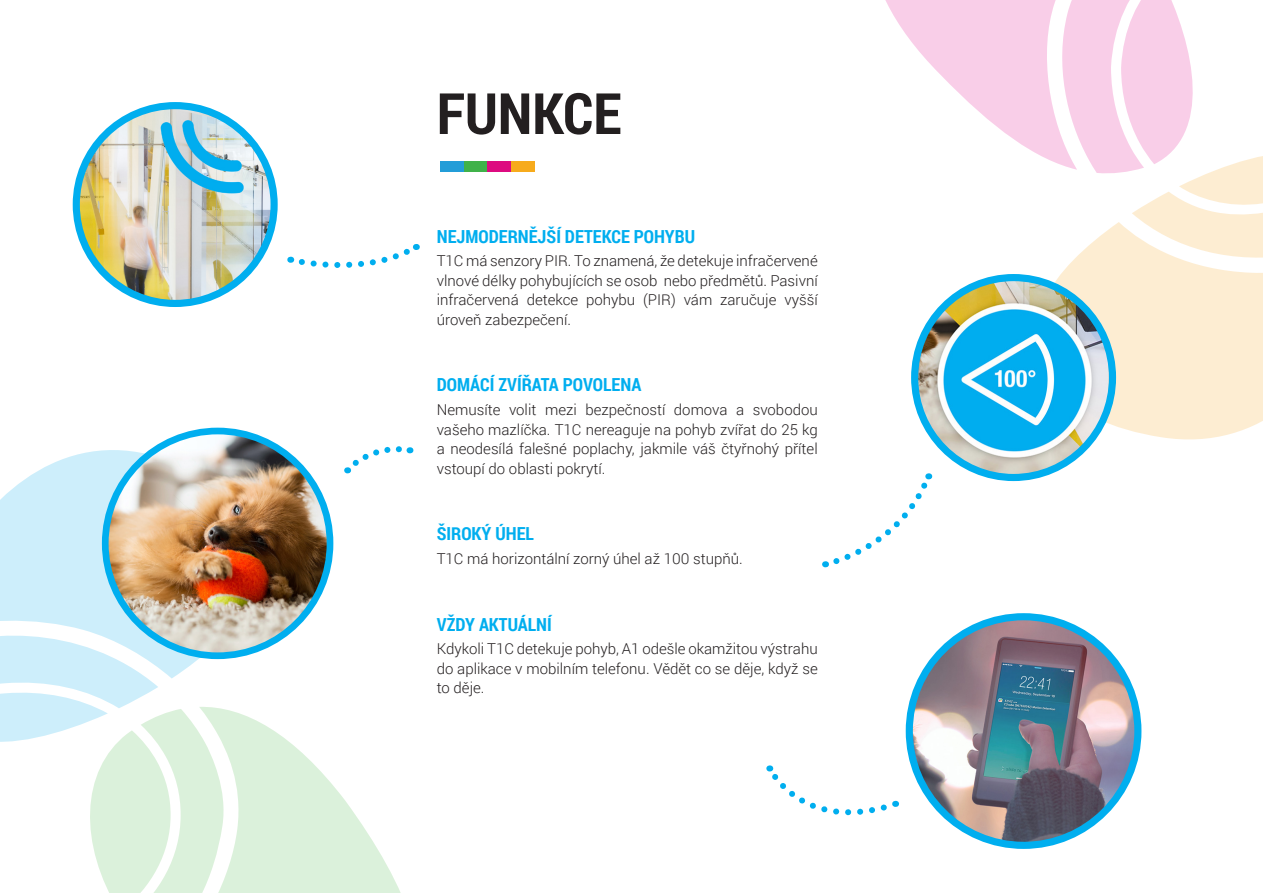
<style>
.page{position:relative;width:1263px;height:893px;background:#fff}
.page>*{position:absolute;margin:0;border:0;box-sizing:border-box;transform-origin:0 0}
.grote_titel{font:700 57px "Roboto Condensed";color:#231f20}
.titel{font:700 18px "Roboto Condensed";color:#00aeef}
.body{font:300 15px/19.5px "Roboto";color:#231f20;text-align:justify}
</style>
<div class="page">
<div style="left:1024px;top:265px;width:239px;height:175px;background:#fdedd2"></div>
<svg style="left:885px;top:0;width:170px;height:163px;fill:#f9cee8"></svg>
<svg style="left:1055px;top:0;width:208px;height:265px"></svg>
<svg style="left:228px;top:710px;width:173px;height:183px;fill:#dbf1db"></svg>
<svg style="left:0;top:678px;width:228px;height:215px"></svg>
<svg style="left:0;top:431px;width:278px;height:247px;fill:#cdeefb"></svg>
<img style="left:915px;top:278px;width:197px;height:199px">
<div style="left:911px;top:274px;width:205px;height:207px;border:7px solid #00aeef;border-radius:50%"></div>
<img style="left:76px;top:106px;width:198px;height:197px;border-radius:99px">
<div style="left:73px;top:102px;width:205px;height:205px;border:7px solid #00aeef;border-radius:50%"></div>
<img style="left:909px;top:617px;width:229px;height:228px;border-radius:114px">
<div style="left:906px;top:613px;width:235px;height:236px;border:7px solid #00aeef;border-radius:50%"></div>
<svg style="left:290px;top:244px;width:129px;height:24px"></svg>
<svg style="left:825px;top:473px;width:109px;height:95px"></svg>
<svg style="left:347px;top:446px;width:63px;height:27px"></svg>
<svg style="left:766px;top:765px;width:130px;height:51px"></svg>
<div style="left:440px;top:162px;width:24px;height:10px;background:#239dd8"></div>
<div style="left:464px;top:162px;width:23px;height:10px;background:#40b24a"></div>
<div style="left:487px;top:162px;width:24px;height:10px;background:#dd0b80"></div>
<div style="left:511px;top:162px;width:24px;height:10px;background:#f7ab1c"></div>
<img style="left:105px;top:431px;width:225px;height:225px;border-radius:112px">
<div style="left:102px;top:428px;width:231px;height:231px;border:7px solid #00aeef;border-radius:50%"></div>
<p class="grote_titel" style="left:437px;top:74px;width:186px">FUNKCE</p>
<p class="titel" style="left:437px;top:223px;width:260px">NEJMODERNĚJŠÍ DETEKCE POHYBU</p>
<p class="body" style="left:437px;top:251px;width:382px">T1C má senzory PIR. To znamená, že detekuje infračervené vlnové délky pohybujících se osob nebo předmětů. Pasivní infračervená detekce pohybu (PIR) vám zaručuje vyšší úroveň zabezpečení.</p>
<p class="titel" style="left:437px;top:372px;width:206px">DOMÁCÍ ZVÍŘATA POVOLENA</p>
<p class="body" style="left:437px;top:400px;width:382px">Nemusíte volit mezi bezpečností domova a svobodou vašeho mazlíčka. T1C nereaguje na pohyb zvířat do 25 kg a neodesílá falešné poplachy, jakmile váš čtyřnohý přítel vstoupí do oblasti pokrytí.</p>
<p class="titel" style="left:437px;top:521px;width:99px">ŠIROKÝ ÚHEL</p>
<p class="body" style="left:437px;top:548px;width:307px">T1C má horizontální zorný úhel až 100 stupňů.</p>
<p class="titel" style="left:437px;top:612px;width:117px">VŽDY AKTUÁLNÍ</p>
<p class="body" style="left:437px;top:639px;width:382px">Kdykoli T1C detekuje pohyb, A1 odešle okamžitou výstrahu do aplikace v mobilním telefonu. Vědět co se děje, když se to děje.</p>
</div>
